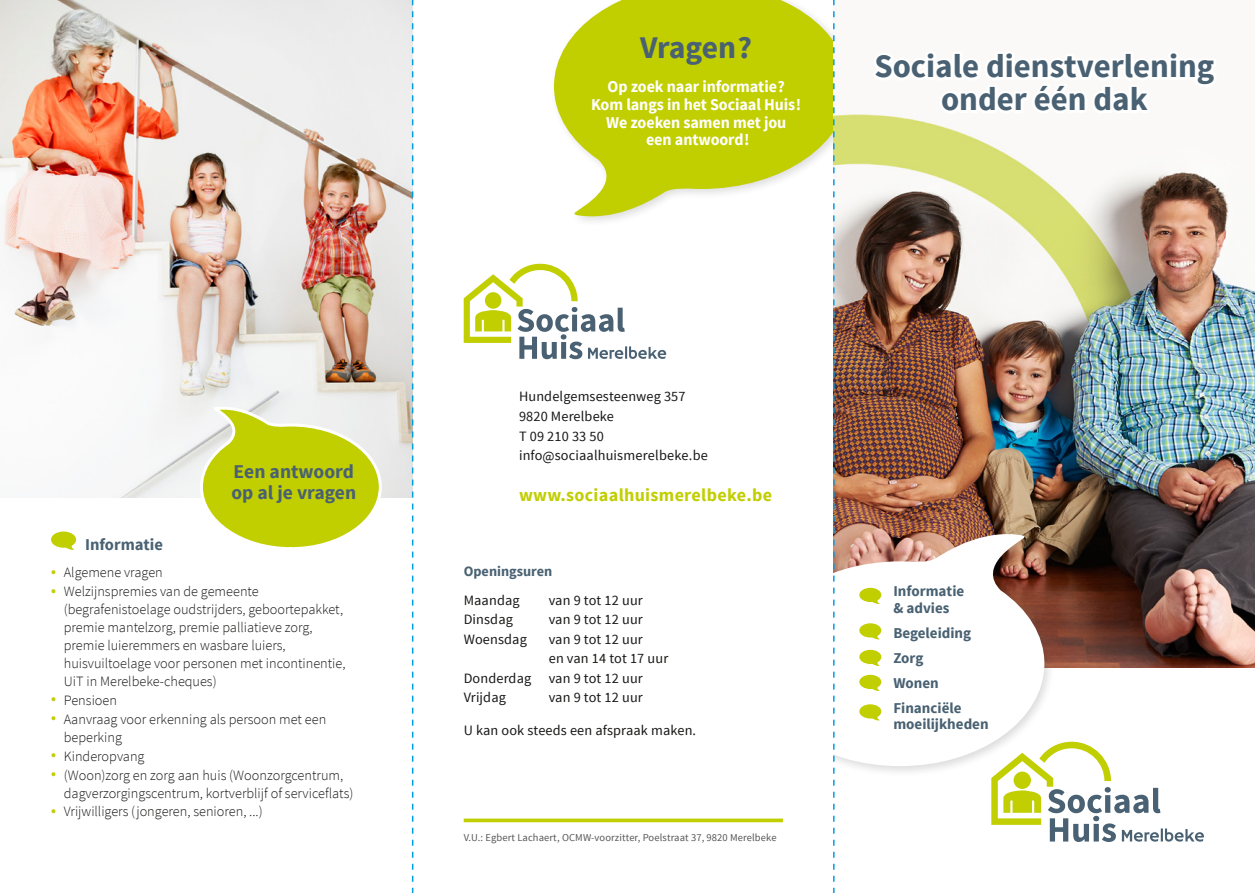
<style>
.page{position:relative;width:1255px;height:893px;background:#fff}
.page>*{position:absolute;margin:0;border:0;box-sizing:border-box;transform-origin:0 0}
.t1{font:700 32.85px/32.8px "Source Sans Pro";color:#496172;text-align:center}
.t2{font:700 31.5px "Source Sans Pro";letter-spacing:-.02em;color:#496172}
.t3{font:700 19.5px/21px "Source Sans Pro";color:#496172}
.t4{font:700 18px "Source Sans Pro";letter-spacing:.02em;color:#c1ce00}
.t5{font:700 16.5px/17.7px "Source Sans Pro";letter-spacing:-.005em;color:#fff;text-align:center}
.t6{font:700 16.5px "Source Sans Pro";color:#496172}
.t7{font:700 15px/25px "Source Sans Pro";color:#496172}
.t8{font:300 14.25px/18px "Source Sans Pro";color:#181716}
.t9{font:14.25px/19.8px "Source Sans Pro";letter-spacing:.01em;color:#181716}
.t10{font:700 14.25px "Source Sans Pro";color:#496172}
.t11{font:10.5px "Source Sans Pro";letter-spacing:.01em;color:#565655}
.s1{font-weight:700;color:#c1ce00}
</style>
<div class="page">
<svg style="left:554px;top:0;width:279px;height:221px;fill:#c1ce00"></svg>
<img style="left:834px;top:0;width:420px;height:668px">
<div style="left:833px;top:529px;width:222px;height:248px;background:#181716;opacity:.15"></div>
<svg style="left:834px;top:529px;width:210px;height:237px"></svg>
<img style="left:0;top:0;width:412px;height:497px">
<svg style="left:198px;top:406px;width:185px;height:142px"></svg>
<svg style="left:463px;top:264px;width:203px;height:95px"></svg>
<hr style="left:463px;top:819px;width:320px;height:3px;background:#c1ce00">
<svg style="left:991px;top:742px;width:212px;height:100px"></svg>
<svg style="left:51px;top:531px;width:25px;height:19px"></svg>
<svg style="left:859px;top:588px;width:22px;height:16px"></svg>
<svg style="left:859px;top:623px;width:22px;height:17px"></svg>
<svg style="left:859px;top:650px;width:22px;height:16px"></svg>
<svg style="left:859px;top:675px;width:22px;height:16px"></svg>
<svg style="left:859px;top:704px;width:22px;height:17px"></svg>
<svg style="left:867px;top:46px;width:354px;height:72px"></svg>
<svg style="left:412px;top:0;width:1px;height:893px"></svg>
<svg style="left:833px;top:0;width:1px;height:893px"></svg>
<h3 class="t3" style="left:231px;top:462px;width:126px">Een antwoord op al je vragen</h3>
<p class="t6" style="left:85px;top:534px;width:79px">Informatie</p>
<p class="t8" style="left:51px;top:564px;width:113px"><span class="s1">•</span> Algemene vragen</p>
<p class="t8" style="left:64px;top:582px;width:283px;text-indent:-13px"><span class="s1">•</span> Welzijnspremies van de gemeente (begrafenistoelage oudstrijders, geboortepakket, premie mantelzorg, premie palliatieve zorg, premie luieremmers en wasbare luiers, huisvuiltoelage voor personen met incontinentie, UiT in Merelbeke-cheques)</p>
<p class="t8" style="left:51px;top:691px;width:67px"><span class="s1">•</span> Pensioen</p>
<p class="t8" style="left:64px;top:710px;width:264px;text-indent:-13px"><span class="s1">•</span> Aanvraag voor erkenning als persoon met een beperking</p>
<p class="t8" style="left:51px;top:747px;width:95px"><span class="s1">•</span> Kinderopvang</p>
<p class="t8" style="left:64px;top:766px;width:291px;text-indent:-13px"><span class="s1">•</span> (Woon)zorg en zorg aan huis (Woonzorgcentrum, dagverzorgingscentrum, kortverblijf of serviceflats)</p>
<p class="t8" style="left:51px;top:803px;width:213px"><span class="s1">•</span> Vrijwilligers (jongeren, senioren, ...)</p>
<h2 class="t2" style="left:640px;top:27px;width:113px">Vragen?</h2>
<p class="t5" style="left:591px;top:78px;width:212px">Op zoek naar informatie?<br>Kom langs in het Sociaal Huis!<br>We zoeken samen met jou<br>een antwoord!</p>
<h1 class="t1" style="left:874px;top:51px;width:341px">Sociale dienstverlening onder één dak</h1>
<p class="t9" style="left:519px;top:387px;width:190px">Hundelgemsesteenweg 357<br>9820 Merelbeke<br>T 09 210 33 50 info@sociaalhuismerelbeke.be</p>
<p class="t4" style="left:519px;top:483px;width:254px">www.sociaalhuismerelbeke.be</p>
<p class="t10" style="left:463px;top:562px;width:90px">Openingsuren</p>
<p class="t9" style="left:463px;top:590px;width:57px">Maandag</p>
<p class="t9" style="left:549px;top:590px;width:96px">van 9 tot 12 uur</p>
<p class="t9" style="left:463px;top:610px;width:51px">Dinsdag</p>
<p class="t9" style="left:549px;top:610px;width:96px">van 9 tot 12 uur</p>
<p class="t9" style="left:463px;top:629px;width:65px">Woensdag</p>
<p class="t9" style="left:549px;top:629px;width:96px">van 9 tot 12 uur</p>
<p class="t9" style="left:549px;top:649px;width:121px">en van 14 tot 17 uur</p>
<p class="t9" style="left:463px;top:668px;width:181px">Donderdag van 9 tot 12 uur</p>
<p class="t9" style="left:463px;top:688px;width:44px">Vrijdag</p>
<p class="t9" style="left:549px;top:688px;width:96px">van 9 tot 12 uur</p>
<p class="t9" style="left:463px;top:721px;width:234px">U kan ook steeds een afspraak maken.</p>
<p class="t11" style="left:463px;top:831px;width:314px">V.U.: Egbert Lachaert, OCMW-voorzitter, Poelstraat 37, 9820 Merelbeke</p>
<p class="t7" style="left:893px;top:584px;width:72px;line-height:16.5px">Informatie &amp; advies</p>
<p class="t7" style="left:893px;top:621px;width:79px">Begeleiding<br>Zorg<br>Wonen<br>Financiële</p>
<p class="t7" style="left:893px;top:712px;width:97px">moeilijkheden</p>
</div>
